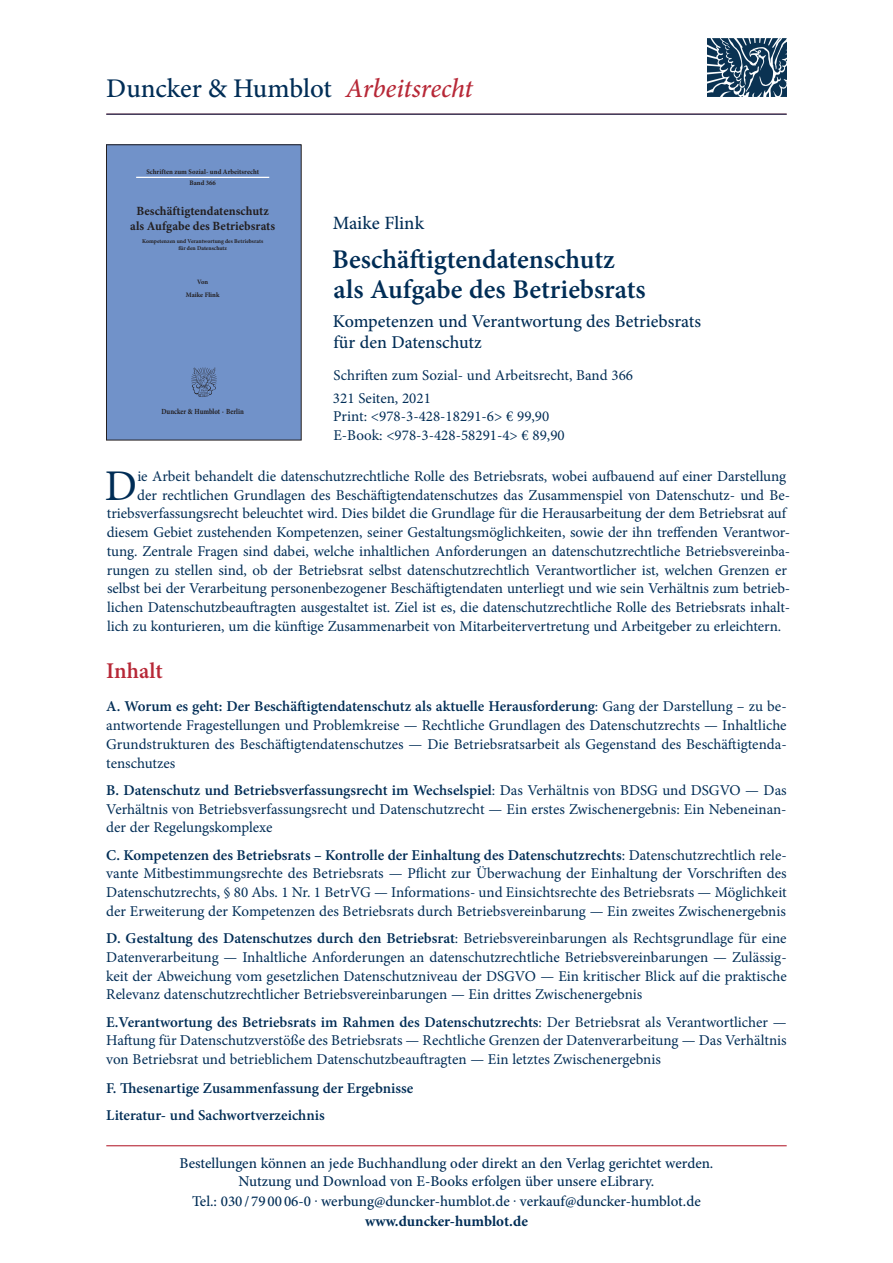
<style>
.page{position:relative;width:893px;height:1263px;background:#fff}
.page>*{position:absolute;margin:0;border:0;box-sizing:border-box;transform-origin:0 0}
.t1{font:43.8px "Minion Pro";color:#002d56}
.t2{font:600 27px/30px "Minion Pro";color:#002d56}
.t3{font:500 27px "Minion Pro";letter-spacing:-.005em;color:#002d56}
.t4{font:600 22.5px "Minion Pro";color:#b72837}
.t5{font:500 18.75px "Minion Pro";color:#002d56}
.t6{font:500 18px/21px "Minion Pro";color:#002d56}
.t7{font:15px/18.8px "Minion Pro";letter-spacing:-.005em;color:#002d56;text-align:justify}
.t8{font:500 15px/18px "Minion Pro";color:#002d56;text-align:center}
.t9{font:600 15px/27.3px "Minion Pro";color:#002d56}
.t10{font:700 15px "Minion Pro";color:#002d56}
.t11{font:700 12.6px/14.2px "Minion Pro";letter-spacing:.005em;color:#231f20;text-align:center}
.t12{font:700 7.8px "Minion Pro";letter-spacing:-.005em;color:#231f20;scale:.86 1}
.t13{font:700 7.05px "Minion Pro";letter-spacing:.005em;color:#231f20;scale:.96 1}
.t14{font:700 6.9px "Minion Pro";letter-spacing:.005em;color:#231f20}
.t15{font:700 6.6px "Minion Pro";color:#231f20}
.t16{font:700 5.85px/7.2px "Minion Pro";color:#231f20;text-align:center}
.s1{font-style:italic;color:#b72837}
.s2{font-weight:600}
</style>
<div class="page">
<hr style="left:106px;top:1145px;width:681px;height:1px;background:#b72837">
<div style="left:106px;top:145px;width:195px;height:295px;background:#7192c9"></div>
<hr style="left:136px;top:177px;width:133px;height:1px;background:#fff">
<img style="left:191px;top:367px;width:26px;height:30px">
<div style="left:106px;top:145px;width:195px;height:295px;border:1px solid #231f20"></div>
<img style="left:707px;top:38px;width:79px;height:59px">
<hr style="left:106px;top:114px;width:681px;height:1px;background:#002d56">
<h2 class="t3" style="left:106px;top:70px;width:368px">Duncker &amp; Humblot <span class="s1">Arbeitsrecht</span></h2>
<p class="t13" style="left:146px;top:167px;width:119px">Schriften zum Sozial- und Arbeitsrecht</p>
<p class="t14" style="left:189px;top:178px;width:28px">Band 366</p>
<p class="t11" style="left:130px;top:204px;width:147px">Beschäftigtendatenschutz als Aufgabe des Betriebsrats</p>
<p class="t16" style="left:142px;top:238px;width:122px">Kompetenzen und Verantwortung des Betriebsrats für den Datenschutz</p>
<p class="t15" style="left:197px;top:277px;width:13px">Von</p>
<p class="t14" style="left:186px;top:290px;width:35px">Maike Flink</p>
<p class="t12" style="left:162px;top:406px;width:97px">Duncker &amp; Humblot · Berlin</p>
<p class="t5" style="left:333px;top:211px;width:93px">Maike Flink</p>
<h2 class="t2" style="left:332px;top:244px;width:315px">Beschäftigtendatenschutz als Aufgabe des Betriebsrats</h2>
<p class="t6" style="left:333px;top:311px;width:370px">Kompetenzen und Verantwortung des Betriebsrats für den Datenschutz</p>
<p class="t7" style="left:333px;top:364px;width:302px;line-height:23px">Schriften zum Sozial- und Arbeitsrecht, Band 366<br>321 Seiten, 2021</p>
<p class="t7" style="left:333px;top:407px;width:233px">Print: &lt;978-3-428-18291-6&gt; € 99,90<br>E-Book: &lt;978-3-428-58291-4&gt; € 89,90</p>
<h1 class="t1" style="left:105px;top:456px;width:34px">D</h1>
<p class="t7" style="left:137px;top:467px;width:650px">ie Arbeit behandelt die datenschutzrechtliche Rolle des Betriebsrats, wobei aufbauend auf einer Darstellung</p>
<p class="t7" style="left:137px;top:486px;width:654px">der rechtlichen Grundlagen des Beschäftigtendatenschutzes das Zusammenspiel von Datenschutz- und Be-</p>
<p class="t7" style="left:107px;top:504px;width:681px">triebsverfassungsrecht beleuchtet wird. Dies bildet die Grundlage für die Herausarbeitung der dem Betriebsrat auf</p>
<p class="t7" style="left:107px;top:523px;width:685px">diesem Gebiet zustehenden Kompetenzen, seiner Gestaltungsmöglichkeiten, sowie der ihn treffenden Verantwor-</p>
<p class="t7" style="left:107px;top:542px;width:685px">tung. Zentrale Fragen sind dabei, welche inhaltlichen Anforderungen an datenschutzrechtliche Betriebsvereinba-</p>
<p class="t7" style="left:107px;top:561px;width:682px">rungen zu stellen sind, ob der Betriebsrat selbst datenschutzrechtlich Verantwortlicher ist, welchen Grenzen er</p>
<p class="t7" style="left:107px;top:579px;width:685px">selbst bei der Verarbeitung personenbezogener Beschäftigtendaten unterliegt und wie sein Verhältnis zum betrieb-</p>
<p class="t7" style="left:107px;top:598px;width:685px">lichen Datenschutzbeauftragten ausgestaltet ist. Ziel ist es, die datenschutzrechtliche Rolle des Betriebsrats inhalt-</p>
<p class="t7" style="left:107px;top:617px;width:676px">lich zu konturieren, um die künftige Zusammenarbeit von Mitarbeitervertretung und Arbeitgeber zu erleichtern.</p>
<h3 class="t4" style="left:106px;top:655px;width:58px">Inhalt</h3>
<p class="t7" style="left:106px;top:697px;width:682px"><span class="s2">A. Worum es geht: Der Beschäftigtendatenschutz als aktuelle Herausforderung</span>: Gang der Darstellung – zu be&shy;antwortende Fragestellungen und Problemkreise — Rechtliche Grundlagen des Datenschutzrechts — Inhaltliche Grundstrukturen des Beschäftigtendatenschutzes — Die Betriebsratsarbeit als Gegenstand des Beschäftigtenda&shy;tenschutzes</p>
<p class="t7" style="left:106px;top:781px;width:682px"><span class="s2">B. Datenschutz und Betriebsverfassungsrecht im Wechselspiel</span>: Das Verhältnis von BDSG und DSGVO — Das Verhältnis von Betriebsverfassungsrecht und Datenschutzrecht — Ein erstes Zwischenergebnis: Ein Nebeneinan&shy;der der Regelungskomplexe</p>
<p class="t7" style="left:106px;top:845px;width:682px"><span class="s2">C. Kompetenzen des Betriebsrats – Kontrolle der Einhaltung des Datenschutzrechts</span>: Datenschutzrechtlich rele&shy;vante Mitbestimmungsrechte des Betriebsrats — Pflicht zur Überwachung der Einhaltung der Vorschriften des Datenschutzrechts, § 80 Abs. 1 Nr. 1 BetrVG — Informations- und Einsichtsrechte des Betriebsrats — Möglichkeit der Erweiterung der Kompetenzen des Betriebsrats durch Betriebsvereinbarung — Ein zweites Zwischenergebnis</p>
<p class="t7" style="left:106px;top:929px;width:682px"><span class="s2">D. Gestaltung des Datenschutzes durch den Betriebsrat</span>: Betriebsvereinbarungen als Rechtsgrundlage für eine Datenverarbeitung — Inhaltliche Anforderungen an datenschutzrechtliche Betriebsvereinbarungen — Zulässig&shy;keit der Abweichung vom gesetzlichen Datenschutzniveau der DSGVO — Ein kritischer Blick auf die praktische Relevanz datenschutzrechtlicher Betriebsvereinbarungen — Ein drittes Zwischenergebnis</p>
<p class="t7" style="left:106px;top:1012px;width:682px"><span class="s2">E.Verantwortung des Betriebsrats im Rahmen des Datenschutzrechts</span>: Der Betriebsrat als Verantwortlicher — Haftung für Datenschutzverstöße des Betriebsrats — Rechtliche Grenzen der Datenverarbeitung — Das Verhältnis von Betriebsrat und betrieblichem Datenschutzbeauftragten — Ein letztes Zwischenergebnis</p>
<p class="t9" style="left:106px;top:1074px;width:308px">F. Thesenartige Zusammenfassung der Ergebnisse<br>Literatur- und Sachwortverzeichnis</p>
<p class="t8" style="left:179px;top:1154px;width:535px">Bestellungen können an jede Buchhandlung oder direkt an den Verlag gerichtet werden.<br>Nutzung und Download von E-Books erfolgen über unsere eLibrary.</p>
<p class="t8" style="left:192px;top:1192px;width:510px">Tel.: 030 / 79 00 06-0 . werbung@duncker-humblot.de . verkauf@duncker-humblot.de</p>
<p class="t10" style="left:365px;top:1210px;width:164px">www.duncker-humblot.de</p>
</div>
